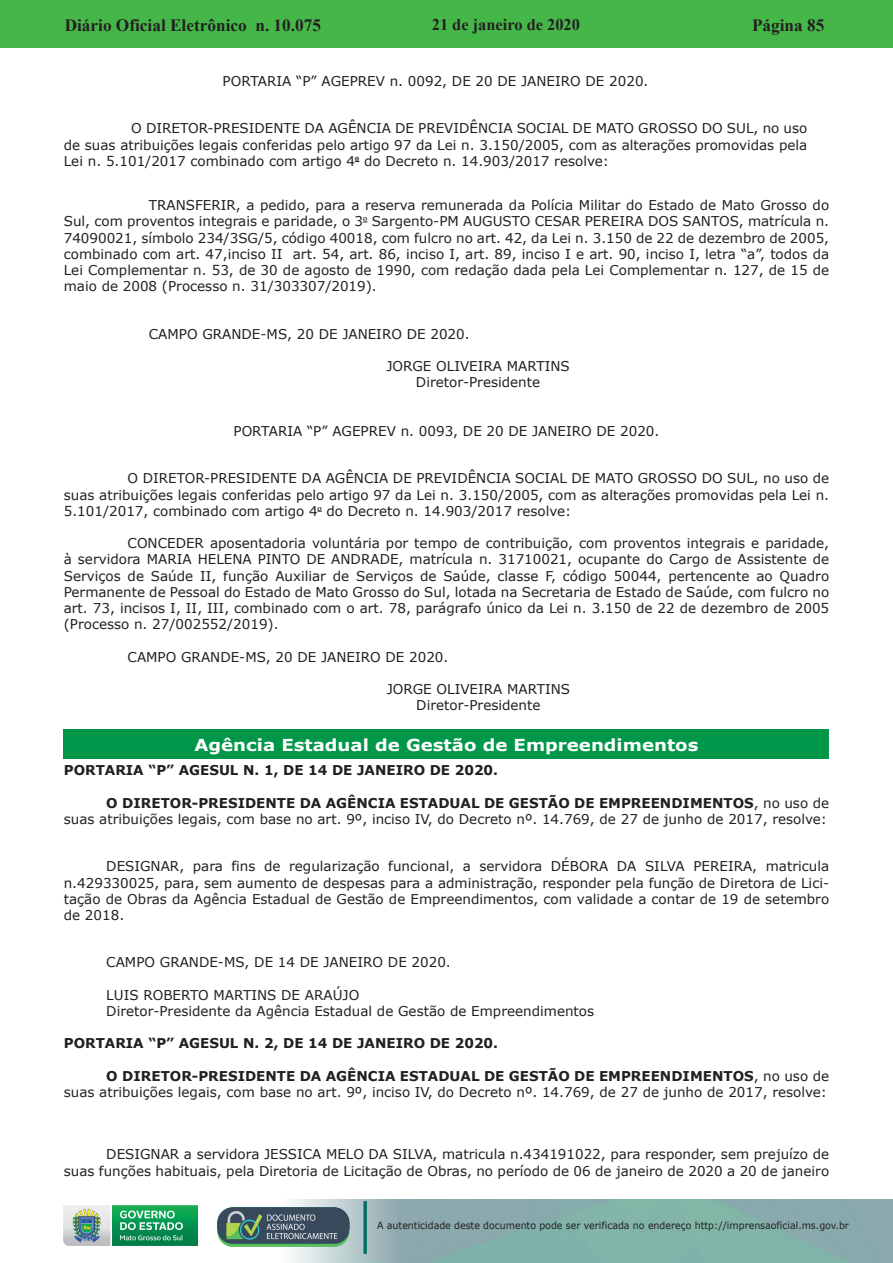
<style>
.page{position:relative;width:893px;height:1263px;background:#fff}
.page>*{position:absolute;margin:0;border:0;box-sizing:border-box;transform-origin:0 0}
.t1{font:700 17.25px "Times New Roman";color:#231f20}
.t2{font:700 16.5px "Verdana";color:#fff;scale:1.1 1}
.t3{font:700 16.35px "Times New Roman";color:#231f20}
.t4{font:13.5px/16.2px "Verdana";color:#231f20;text-align:justify}
.t5{font:700 13.5px "Verdana";color:#231f20}
.t6{font:9.9px "Verdana";color:#231f20;scale:.95 1}
.s1{font-family:"Times New Roman";font-weight:700}
.s2{font-family:"Times New Roman"}
.s3{font-weight:700}
</style>
<div class="page">
<div style="left:0;top:0;width:893px;height:48px;background:#45b749"></div>
<img style="left:63px;top:1199px;width:830px;height:64px">
<img style="left:364px;top:1202px;width:2px;height:51px">
<img style="left:218px;top:1207px;width:132px;height:39px">
<img style="left:64px;top:1205px;width:134px;height:41px">
<div style="left:64px;top:729px;width:765px;height:30px;background:#00974a"></div>
<p class="t1" style="left:65px;top:13px;width:258px">Diário Oficial Eletrônico n. 10.075</p>
<p class="t3" style="left:432px;top:13px;width:150px">21 de janeiro de 2020</p>
<p class="t1" style="left:752px;top:13px;width:74px">Página 85</p>
<p class="t4" style="left:223px;top:73px;width:427px">PORTARIA “P” AGEPREV n. 0092, DE 20 DE JANEIRO DE 2020.</p>
<p class="t4" style="left:64px;top:120px;width:745px;text-indent:68px">O DIRETOR-PRESIDENTE DA AGÊNCIA DE PREVIDÊNCIA SOCIAL DE MATO GROSSO DO SUL, no uso de suas atribuições legais conferidas pelo artigo 97 da Lei n. 3.150/2005, com as alterações promovidas pela Lei n. 5.101/2017 combinado com artigo 4<span class="s1">º</span> do Decreto n. 14.903/2017 resolve:</p>
<p class="t4" style="left:64px;top:197px;width:767px;text-indent:85px">TRANSFERIR, a pedido, para a reserva remunerada da Polícia Militar do Estado de Mato Grosso do Sul, com proventos integrais e paridade, o 3<span class="s2">º</span> Sargento-PM AUGUSTO CESAR PEREIRA DOS SANTOS, matrícula n.<br>74090021, símbolo 234/3SG/5, código 40018, com fulcro no art. 42, da Lei n. 3.150 de 22 de dezembro de 2005, combinado com art. 47,inciso II art. 54, art. 86, inciso I, art. 89, inciso I e art. 90, inciso I, letra “a”, todos da Lei Complementar n. 53, de 30 de agosto de 1990, com redação dada pela Lei Complementar n. 127, de 15 de maio de 2008 (Processo n. 31/303307/2019).</p>
<p class="t4" style="left:149px;top:326px;width:322px">CAMPO GRANDE-MS, 20 DE JANEIRO DE 2020.</p>
<p class="t4" style="left:386px;top:358px;width:185px;text-align:center">JORGE OLIVEIRA MARTINS<br>Diretor-Presidente</p>
<p class="t4" style="left:234px;top:423px;width:427px">PORTARIA “P” AGEPREV n. 0093, DE 20 DE JANEIRO DE 2020.</p>
<p class="t4" style="left:64px;top:470px;width:767px;text-indent:64px">O DIRETOR-PRESIDENTE DA AGÊNCIA DE PREVIDÊNCIA SOCIAL DE MATO GROSSO DO SUL, no uso de suas atribuições legais conferidas pelo artigo 97 da Lei n. 3.150/2005, com as alterações promovidas pela Lei n.<br>5.101/2017, combinado com artigo 4<span class="s2">º</span> do Decreto n. 14.903/2017 resolve:</p>
<p class="t4" style="left:64px;top:535px;width:767px;text-indent:64px">CONCEDER aposentadoria voluntária por tempo de contribuição, com proventos integrais e paridade, à servidora MARIA HELENA PINTO DE ANDRADE, matrícula n. 31710021, ocupante do Cargo de Assistente de Serviços de Saúde II, função Auxiliar de Serviços de Saúde, classe F, código 50044, pertencente ao Quadro Permanente de Pessoal do Estado de Mato Grosso do Sul, lotada na Secretaria de Estado de Saúde, com fulcro no art. 73, incisos I, II, III, combinado com o art. 78, parágrafo único da Lei n. 3.150 de 22 de dezembro de 2005 (Processo n. 27/002552/2019).</p>
<p class="t4" style="left:128px;top:648px;width:322px">CAMPO GRANDE-MS, 20 DE JANEIRO DE 2020.</p>
<p class="t4" style="left:387px;top:681px;width:185px;text-align:center">JORGE OLIVEIRA MARTINS<br>Diretor-Presidente</p>
<p class="t2" style="left:194px;top:733px;width:460px">Agência Estadual de Gestão de Empreendimentos</p>
<p class="t5" style="left:64px;top:761px;width:436px">PORTARIA “P” AGESUL N. 1, DE 14 DE JANEIRO DE 2020.</p>
<p class="t4" style="left:64px;top:794px;width:767px;text-align:right"><span class="s3">O DIRETOR-PRESIDENTE DA AGÊNCIA ESTADUAL DE GESTÃO DE EMPREENDIMENTOS</span>, no uso de<br>suas atribuições legais, com base no art. 9º, inciso IV, do Decreto nº. 14.769, de 27 de junho de 2017, resolve:</p>
<p class="t4" style="left:64px;top:858px;width:767px;text-indent:43px">DESIGNAR, para fins de regularização funcional, a servidora DÉBORA DA SILVA PEREIRA, matricula n.429330025, para, sem aumento de despesas para a administração, responder pela função de Diretora de Lici&shy;tação de Obras da Agência Estadual de Gestão de Empreendimentos, com validade a contar de 19 de setembro de 2018.</p>
<p class="t4" style="left:106px;top:954px;width:346px">CAMPO GRANDE-MS, DE 14 DE JANEIRO DE 2020.</p>
<p class="t4" style="left:106px;top:986px;width:489px">LUIS ROBERTO MARTINS DE ARAÚJO<br>Diretor-Presidente da Agência Estadual de Gestão de Empreendimentos</p>
<p class="t5" style="left:64px;top:1034px;width:436px">PORTARIA “P” AGESUL N. 2, DE 14 DE JANEIRO DE 2020.</p>
<p class="t4" style="left:64px;top:1067px;width:767px;text-align:right"><span class="s3">O DIRETOR-PRESIDENTE DA AGÊNCIA ESTADUAL DE GESTÃO DE EMPREENDIMENTOS</span>, no uso de<br>suas atribuições legais, com base no art. 9º, inciso IV, do Decreto nº. 14.769, de 27 de junho de 2017, resolve:</p>
<p class="t4" style="left:64px;top:1146px;width:767px;text-align:right">DESIGNAR a servidora JESSICA MELO DA SILVA, matricula n.434191022, para responder, sem prejuízo de<br>suas funções habituais, pela Diretoria de Licitação de Obras, no período de 06 de janeiro de 2020 a 20 de janeiro</p>
<p class="t6" style="left:377px;top:1219px;width:498px">A autenticidade deste documento pode ser verificada no endereço http://imprensaoficial.ms.gov.br</p>
</div>
